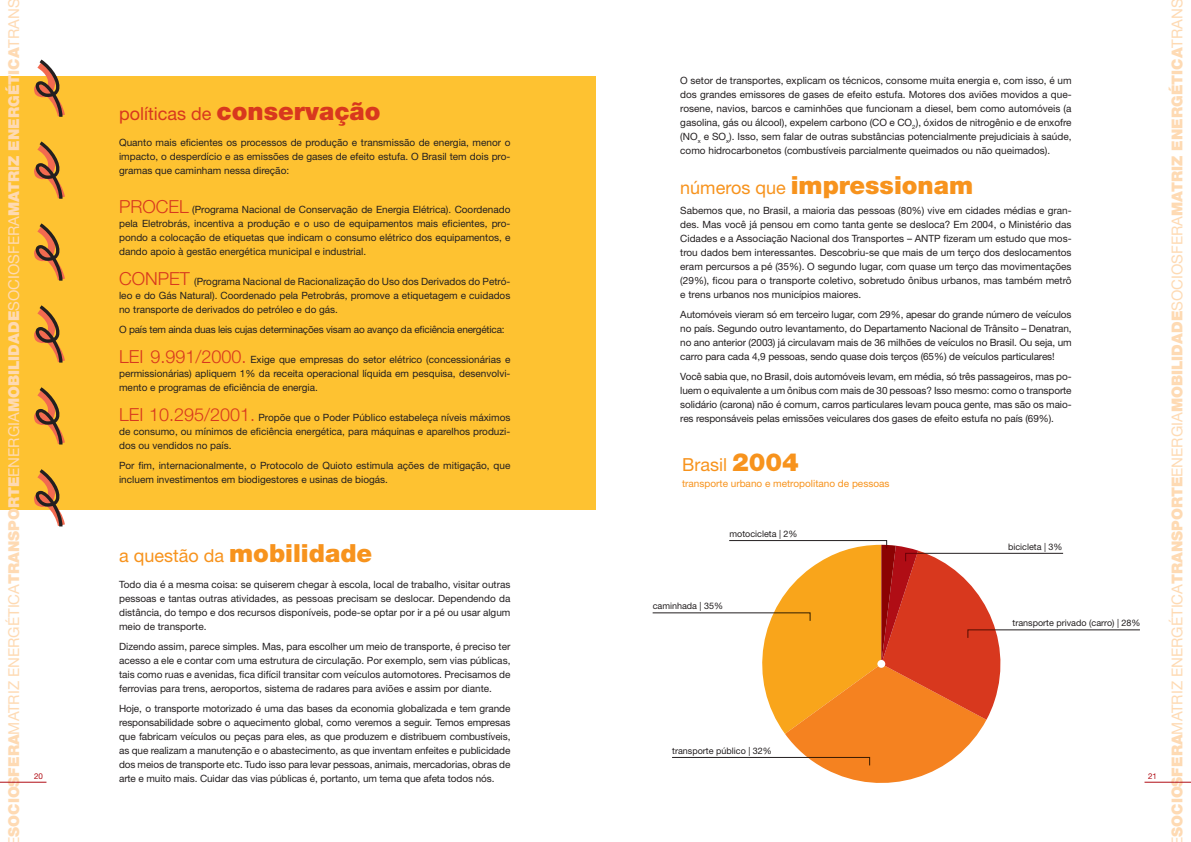
<style>
.page{position:relative;width:1191px;height:842px;background:#fff}
.page>*{position:absolute;margin:0;border:0;box-sizing:border-box;transform-origin:0 0}
.t1{font:900 25px "Helvetica Neue LT Std";color:#f7931d}
.t2{font:18px "Helvetica Neue LT Std";color:#f7931d}
.t3{font:18px "Helvetica Neue LT Std";color:#d8381e}
.t4{font:900 15px "Helvetica Neue LT Std";color:#fedab3}
.t5{font:10px/14px "Helvetica Neue LT Std";color:#231f20;text-align:justify}
.t6{font:10px "Helvetica Neue LT Std";letter-spacing:-.02em;color:#231f20}
.t7{font:10px "Helvetica Neue LT Std";color:#f7931d}
.t8{font:9px "Helvetica Neue LT Std";color:#231f20}
.t9{font:8px "Helvetica Neue LT Std";color:#b00d15}
.s1{font-weight:400}
.s2{font-weight:900;font-size:25px}
.s3{font-weight:300;font-size:18px;color:#d8381e}
.s4{font-weight:400;font-size:18px}
</style>
<div class="page">
<div style="left:0;top:77px;width:595px;height:433px;background:#fec231"></div>
<svg style="left:652px;top:540px;width:488px;height:243px"></svg>
<hr style="left:0;top:782px;width:46px;height:1px;background:#b00d15">
<hr style="left:1144px;top:782px;width:47px;height:1px;background:#b00d15">
<svg style="left:34px;top:60px;width:31px;height:57px"></svg>
<svg style="left:34px;top:141px;width:31px;height:58px"></svg>
<svg style="left:34px;top:223px;width:31px;height:58px"></svg>
<svg style="left:34px;top:305px;width:31px;height:58px"></svg>
<svg style="left:34px;top:387px;width:31px;height:57px"></svg>
<svg style="left:34px;top:469px;width:31px;height:57px"></svg>
<h3 class="t4" style="left:5px;top:846px;width:849px;rotate:-90deg"><span class="s1">E</span>SOCIOSFERA<span class="s1">MATRIZ ENERGÉTICA</span>TRANSPORTE<span class="s1">ENERGIA</span>MOBILIDADE<span class="s1">SOCIOSFERA</span>MATRIZ ENERGÉTICA<span class="s1">TRANS</span></h3>
<p class="t9" style="left:34px;top:771px;width:10px">20</p>
<h2 class="t3" style="left:119px;top:103px;width:263px">políticas de <span class="s2">conservação</span></h2>
<p class="t5" style="left:119px;top:135px;width:393px">Quanto mais eficientes os processos de produção e transmissão de energia, menor o impacto, o desperdício e as emissões de gases de efeito estufa. O Brasil tem dois pro&shy;gramas que caminham nessa direção:</p>
<p class="t5" style="left:119px;top:202px;width:393px"><span class="s3">PROCEL</span> (Programa Nacional de Conservação de Energia Elétrica). Coordenado pela Eletrobrás, incentiva a produção e o uso de equipamentos mais eficientes, pro&shy;pondo a colocação de etiquetas que indicam o consumo elétrico dos equipamentos, e dando apoio à gestão energética municipal e industrial.</p>
<p class="t5" style="left:119px;top:274px;width:393px"><span class="s3">CONPET</span> (Programa Nacional de Racionalização do Uso dos Derivados do Petró&shy;leo e do Gás Natural). Coordenado pela Petrobrás, promove a etiquetagem e cuidados no transporte de derivados do petróleo e do gás.</p>
<p class="t6" style="left:119px;top:323px;width:387px">O país tem ainda duas leis cujas determinações visam ao avanço da eficiência energética:</p>
<p class="t5" style="left:119px;top:352px;width:393px"><span class="s3">LEI 9.991/2000.</span> Exige que empresas do setor elétrico (concessionárias e permissionárias) apliquem 1% da receita operacional líquida em pesquisa, desenvolvi&shy;mento e programas de eficiência de energia.</p>
<p class="t5" style="left:119px;top:410px;width:393px"><span class="s3">LEI 10.295/2001.</span> Propõe que o Poder Público estabeleça níveis máximos de consumo, ou mínimos de eficiência energética, para máquinas e aparelhos produzi&shy;dos ou vendidos no país.</p>
<p class="t5" style="left:119px;top:458px;width:393px">Por fim, internacionalmente, o Protocolo de Quioto estimula ações de mitigação, que incluem investimentos em biodigestores e usinas de biogás.</p>
<h2 class="t2" style="left:119px;top:545px;width:255px">a questão da <span class="s2">mobilidade</span></h2>
<p class="t5" style="left:119px;top:577px;width:393px">Todo dia é a mesma coisa: se quiserem chegar à escola, local de trabalho, visitar outras pessoas e tantas outras atividades, as pessoas precisam se deslocar. Dependendo da distância, do tempo e dos recursos disponíveis, pode-se optar por ir a pé ou usar algum meio de transporte.</p>
<p class="t5" style="left:119px;top:639px;width:393px">Dizendo assim, parece simples. Mas, para escolher um meio de transporte, é preciso ter acesso a ele e contar com uma estrutura de circulação. Por exemplo, sem vias públicas, tais como ruas e avenidas, fica difícil transitar com veículos automotores. Precisamos de ferrovias para trens, aeroportos, sistema de radares para aviões e assim por diante.</p>
<p class="t5" style="left:119px;top:701px;width:393px">Hoje, o transporte motorizado é uma das bases da economia globalizada e tem grande responsabilidade sobre o aquecimento global, como veremos a seguir. Temos empresas que fabricam veículos ou peças para eles, as que produzem e distribuem combustíveis, as que realizam a manutenção e o abastecimento, as que inventam enfeites e publicidade dos meios de transporte etc. Tudo isso para levar pessoas, animais, mercadorias, obras de arte e muito mais. Cuidar das vias públicas é, portanto, um tema que afeta todos nós.</p>
<p class="t5" style="left:680px;top:73px;width:393px">O setor de transportes, explicam os técnicos, consome muita energia e, com isso, é um dos grandes emissores de gases de efeito estufa. Motores dos aviões movidos a que&shy;rosene, navios, barcos e caminhões que funcionam a diesel, bem como automóveis (a gasolina, gás ou álcool), expelem carbono (CO e CO<sub>2</sub>), óxidos de nitrogênio e de enxofre (NO<sub>x</sub> e SO<sub>x</sub>). Isso, sem falar de outras substâncias potencialmente prejudiciais à saúde, como hidrocarbonetos (combustíveis parcialmente queimados ou não queimados).</p>
<h1 class="t1" style="left:680px;top:170px;width:294px"><span class="s4">números que</span> impressionam</h1>
<p class="t5" style="left:680px;top:203px;width:393px">Sabemos que, no Brasil, a maioria das pessoas (80%) vive em cidades médias e gran&shy;des. Mas você já pensou em como tanta gente se desloca? Em 2004, o Ministério das Cidades e a Associação Nacional dos Transportes – ANTP fizeram um estudo que mos&shy;trou dados bem interessantes. Descobriu-se que mais de um terço dos deslocamentos eram percursos a pé (35%). O segundo lugar, com quase um terço das movimentações (29%), ficou para o transporte coletivo, sobretudo ônibus urbanos, mas também metrô e trens urbanos nos municípios maiores.</p>
<p class="t5" style="left:680px;top:307px;width:393px">Automóveis vieram só em terceiro lugar, com 29%, apesar do grande número de veículos no país. Segundo outro levantamento, do Departamento Nacional de Trânsito – Denatran, no ano anterior (2003) já circulavam mais de 36 milhões de veículos no Brasil. Ou seja, um carro para cada 4,9 pessoas, sendo quase dois terços (65%) de veículos particulares!</p>
<p class="t5" style="left:680px;top:369px;width:393px">Você sabia que, no Brasil, dois automóveis levam, em média, só três passageiros, mas po&shy;luem o equivalente a um ônibus com mais de 30 pessoas? Isso mesmo: como o transporte solidário (carona) não é comum, carros particulares levam pouca gente, mas são os maio&shy;res responsáveis pelas emissões veiculares dos gases de efeito estufa no país (69%).</p>
<h2 class="t2" style="left:682px;top:454px;width:118px">Brasil <span class="s2">2004</span></h2>
<p class="t7" style="left:682px;top:478px;width:209px">transporte urbano e metropolitano de pessoas</p>
<p class="t8" style="left:729px;top:528px;width:70px">motocicleta | 2%</p>
<p class="t8" style="left:652px;top:600px;width:72px">caminhada | 35%</p>
<p class="t8" style="left:1008px;top:541px;width:56px">bicicleta | 3%</p>
<p class="t8" style="left:1012px;top:617px;width:129px">transporte privado (carro) | 28%</p>
<p class="t8" style="left:672px;top:745px;width:101px">transporte público | 32%</p>
<p class="t9" style="left:1148px;top:771px;width:10px">21</p>
<h3 class="t4" style="left:1168px;top:846px;width:849px;rotate:-90deg"><span class="s1">E</span>SOCIOSFERA<span class="s1">MATRIZ ENERGÉTICA</span>TRANSPORTE<span class="s1">ENERGIA</span>MOBILIDADE<span class="s1">SOCIOSFERA</span>MATRIZ ENERGÉTICA<span class="s1">TRANS</span></h3>
</div>
